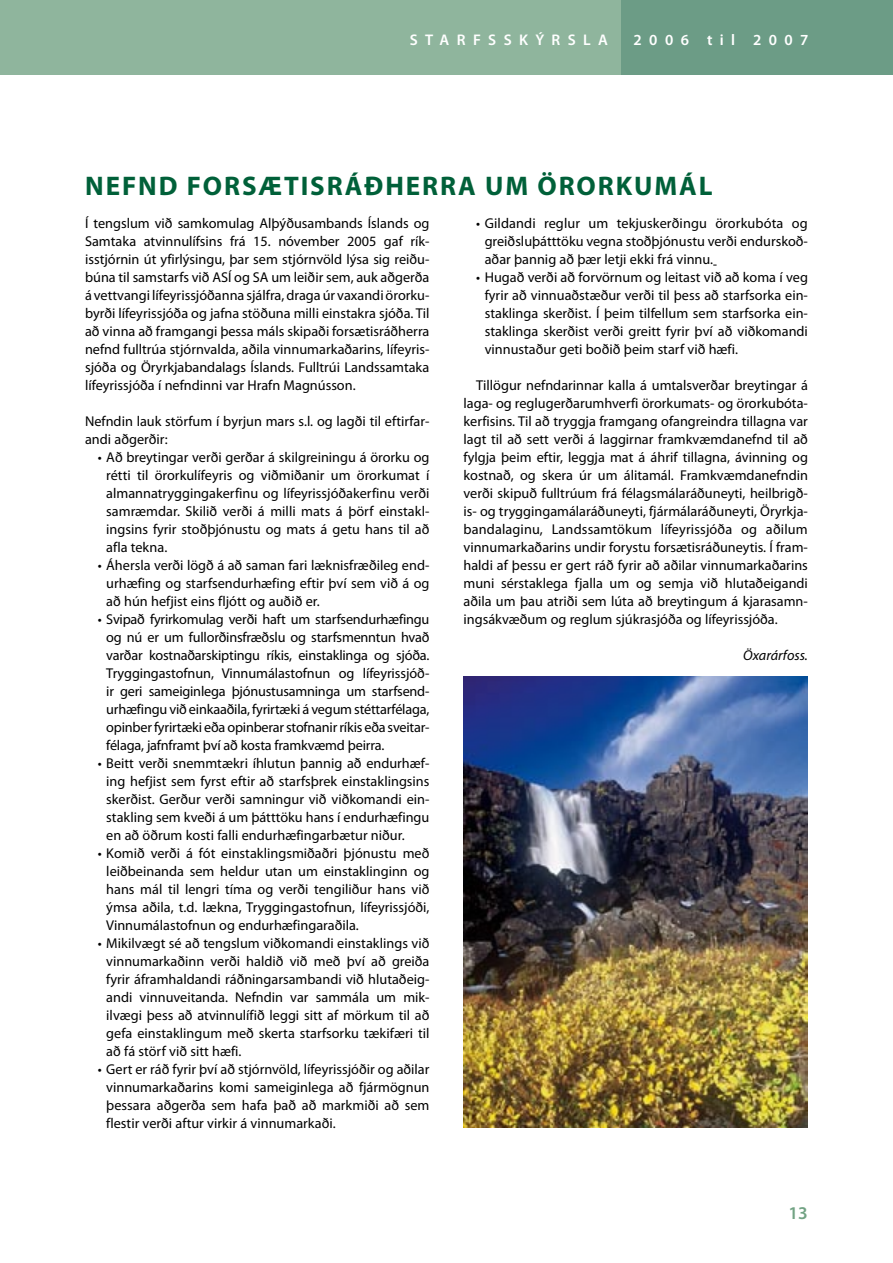
<style>
.page{position:relative;width:893px;height:1263px;background:#fff}
.page>*{position:absolute;margin:0;border:0;box-sizing:border-box;transform-origin:0 0}
.t1{font:700 27px "Myriad Pro";letter-spacing:.07em;color:#006039}
.t2{font:600 18px "Myriad Pro";color:#72a384}
.t3{font:600 15.45px "Myriad Pro";letter-spacing:.48em;color:#fff}
.t4{font:14.25px/18px "Myriad Pro";color:#000;text-align:justify}
.t5{font:italic 14.25px "Myriad Pro";color:#000}
</style>
<div class="page">
<div style="left:0;top:0;width:893px;height:75px;background:#6c9c86"></div>
<div style="left:0;top:0;width:621px;height:75px;background:#8fb59d"></div>
<img style="left:463px;top:676px;width:345px;height:452px">
<p class="t3" style="left:410px;top:30px;width:200px">STARFSSKÝRSLA</p>
<p class="t3" style="left:634px;top:30px;width:176px">2006 til 2007</p>
<h1 class="t1" style="left:85px;top:168px;width:629px">NEFND FORSÆTISRÁÐHERRA UM ÖRORKUMÁL</h1>
<p class="t4" style="left:85px;top:214px;width:346px">Í tengslum við samkomulag Alþýðusambands Íslands og Samtaka atvinnulífsins frá 15. nóvember 2005 gaf rík&shy;isstjórnin út yfirlýsingu, þar sem stjórnvöld lýsa sig reiðu&shy;búna til samstarfs við ASÍ og SA um leiðir sem, auk aðgerða á vettvangi lífeyrissjóðanna sjálfra, draga úr vaxandi örorku&shy;byrði lífeyrissjóða og jafna stöðuna milli einstakra sjóða. Til að vinna að framgangi þessa máls skipaði forsætisráðherra nefnd fulltrúa stjórnvalda, aðila vinnumarkaðarins, lífeyris&shy;sjóða og Öryrkjabandalags Íslands. Fulltrúi Landssamtaka lífeyrissjóða í nefndinni var Hrafn Magnússon.</p>
<p class="t4" style="left:85px;top:412px;width:346px">Nefndin lauk störfum í byrjun mars s.l. og lagði til eftirfar&shy;andi aðgerðir:</p>
<p class="t4" style="left:106px;top:448px;width:325px;text-indent:-9px">• Að breytingar verði gerðar á skilgreiningu á örorku og rétti til örorkulífeyris og viðmiðanir um örorkumat í almannatryggingakerfinu og lífeyrissjóðakerfinu verði samræmdar. Skilið verði á milli mats á þörf einstakl&shy;ingsins fyrir stoðþjónustu og mats á getu hans til að afla tekna.</p>
<p class="t4" style="left:106px;top:556px;width:325px;text-indent:-9px">• Áhersla verði lögð á að saman fari læknisfræðileg end&shy;urhæfing og starfsendurhæfing eftir því sem við á og að hún hefjist eins fljótt og auðið er.</p>
<p class="t4" style="left:106px;top:610px;width:325px;text-indent:-9px">• Svipað fyrirkomulag verði haft um starfsendurhæfingu og nú er um fullorðinsfræðslu og starfsmenntun hvað varðar kostnaðarskiptingu ríkis, einstaklinga og sjóða.<br>Tryggingastofnun, Vinnumálastofnun og lífeyrissjóð&shy;ir geri sameiginlega þjónustusamninga um starfsend&shy;urhæfingu við einkaaðila, fyrirtæki á vegum stéttarfélaga, opinber fyrirtæki eða opinberar stofnanir ríkis eða sveitar&shy;félaga, jafnframt því að kosta framkvæmd þeirra.</p>
<p class="t4" style="left:106px;top:754px;width:325px;text-indent:-9px">• Beitt verði snemmtækri íhlutun þannig að endurhæf&shy;ing hefjist sem fyrst eftir að starfsþrek einstaklingsins skerðist. Gerður verði samningur við viðkomandi ein&shy;stakling sem kveði á um þátttöku hans í endurhæfingu en að öðrum kosti falli endurhæfingarbætur niður.</p>
<p class="t4" style="left:106px;top:844px;width:325px;text-indent:-9px">• Komið verði á fót einstaklingsmiðaðri þjónustu með leiðbeinanda sem heldur utan um einstaklinginn og hans mál til lengri tíma og verði tengiliður hans við ýmsa aðila, t.d. lækna, Tryggingastofnun, lífeyrissjóði, Vinnumálastofnun og endurhæfingaraðila.</p>
<p class="t4" style="left:106px;top:934px;width:325px;text-indent:-9px">• Mikilvægt sé að tengslum viðkomandi einstaklings við vinnumarkaðinn verði haldið við með því að greiða fyrir áframhaldandi ráðningarsambandi við hlutaðeig&shy;andi vinnuveitanda. Nefndin var sammála um mik&shy;ilvægi þess að atvinnulífið leggi sitt af mörkum til að gefa einstaklingum með skerta starfsorku tækifæri til að fá störf við sitt hæfi.</p>
<p class="t4" style="left:106px;top:1060px;width:325px;text-indent:-9px">• Gert er ráð fyrir því að stjórnvöld, lífeyrissjóðir og aðilar vinnumarkaðarins komi sameiginlega að fjármögnun þessara aðgerða sem hafa það að markmiði að sem flestir verði aftur virkir á vinnumarkaði.</p>
<p class="t4" style="left:485px;top:214px;width:325px;text-indent:-9px">• Gildandi reglur um tekjuskerðingu örorkubóta og greiðsluþátttöku vegna stoðþjónustu verði endurskoð&shy;aðar þannig að þær letji ekki frá vinnu.</p>
<p class="t4" style="left:485px;top:268px;width:325px;text-indent:-9px">• Hugað verði að forvörnum og leitast við að koma í veg fyrir að vinnuaðstæður verði til þess að starfsorka ein&shy;staklinga skerðist. Í þeim tilfellum sem starfsorka ein&shy;staklinga skerðist verði greitt fyrir því að viðkomandi vinnustaður geti boðið þeim starf við hæfi.</p>
<p class="t4" style="left:463px;top:376px;width:346px;text-indent:13px">Tillögur nefndarinnar kalla á umtalsverðar breytingar á laga- og reglugerðarumhverfi örorkumats- og örorkubóta&shy;kerfisins. Til að tryggja framgang ofangreindra tillagna var lagt til að sett verði á laggirnar framkvæmdanefnd til að fylgja þeim eftir, leggja mat á áhrif tillagna, ávinning og kostnað, og skera úr um álitamál. Framkvæmdanefndin verði skipuð fulltrúum frá félagsmálaráðuneyti, heilbrigð&shy;is- og tryggingamálaráðuneyti, fjármálaráðuneyti, Öryrkja&shy;bandalaginu, Landssamtökum lífeyrissjóða og aðilum vinnumarkaðarins undir forystu forsætisráðuneytis. Í fram&shy;haldi af þessu er gert ráð fyrir að aðilar vinnumarkaðarins muni sérstaklega fjalla um og semja við hlutaðeigandi aðila um þau atriði sem lúta að breytingum á kjarasamn&shy;ingsákvæðum og reglum sjúkrasjóða og lífeyrissjóða.</p>
<p class="t5" style="left:743px;top:646px;width:66px">Öxarárfoss.</p>
<p class="t2" style="left:789px;top:1201px;width:21px">13</p>
</div>
